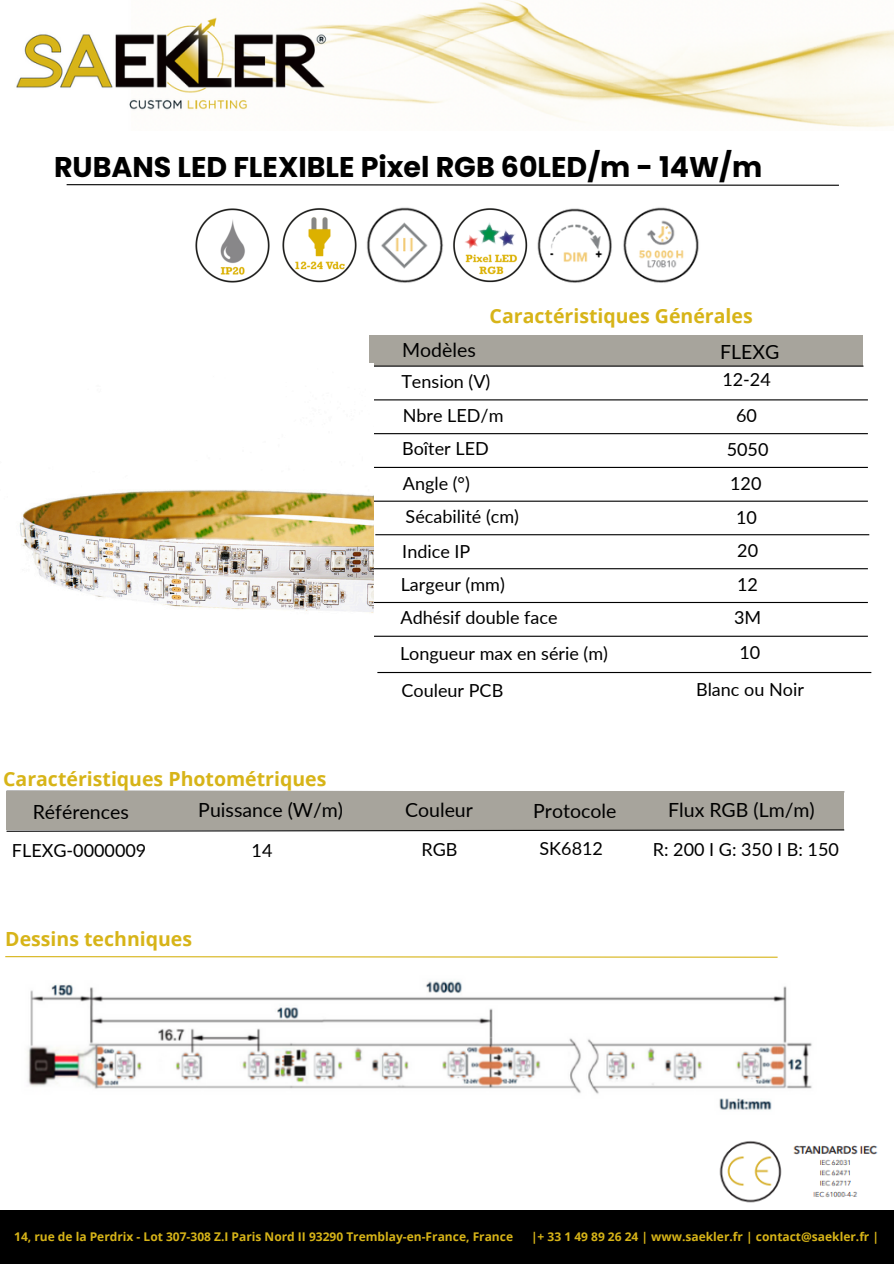
<style>
.page{position:relative;width:894px;height:1264px;background:#fff}
.page>*{position:absolute;margin:0;border:0;box-sizing:border-box;transform-origin:0 0}
.t1{font:700 28.5px "Poppins";color:#000}
.t2{font:700 19.5px "Open Sans";color:#d7b418}
.t3{font:19.5px "Lato";color:#000}
.t4{font:18px "Lato";color:#000}
.t5{font:700 12px "Open Sans";color:#d7b418}
</style>
<div class="page">
<img style="left:16px;top:0;width:877px;height:127px">
<div style="left:0;top:1210px;width:893px;height:53px;background:#000"></div>
<div style="left:369px;top:336px;width:494px;height:30px;background:#a7a49c"></div>
<hr style="left:369px;top:365px;width:494px;height:2px;background:#000">
<hr style="left:374px;top:399px;width:493px;height:1px;background:#000">
<hr style="left:374px;top:433px;width:493px;height:1px;background:#000">
<hr style="left:374px;top:467px;width:493px;height:1px;background:#000">
<hr style="left:374px;top:500px;width:493px;height:2px;background:#000">
<hr style="left:375px;top:534px;width:494px;height:1px;background:#000">
<hr style="left:374px;top:568px;width:493px;height:1px;background:#000">
<hr style="left:374px;top:602px;width:493px;height:1px;background:#000">
<hr style="left:374px;top:635px;width:493px;height:2px;background:#000">
<svg style="left:5px;top:956px;width:773px;height:2px;background:#e7d47c"></svg>
<img style="left:623px;top:207px;width:76px;height:76px">
<img style="left:537px;top:208px;width:75px;height:75px">
<img style="left:366px;top:207px;width:78px;height:76px">
<svg style="left:66px;top:184px;width:773px;height:2px;background:#6e6e6e"></svg>
<img style="left:195px;top:208px;width:75px;height:75px">
<svg style="left:6px;top:790px;width:839px;height:3px"></svg>
<div style="left:7px;top:791px;width:837px;height:39px;background:#a7a49c"></div>
<svg style="left:6px;top:828px;width:839px;height:4px"></svg>
<img style="left:453px;top:208px;width:75px;height:75px">
<hr style="left:377px;top:672px;width:494px;height:1px;background:#000">
<img style="left:28px;top:981px;width:784px;height:129px">
<img style="left:719px;top:1141px;width:159px;height:62px">
<img style="left:282px;top:208px;width:75px;height:75px">
<img style="left:19px;top:363px;width:354px;height:250px">
<p class="t1" style="left:54px;top:147px;width:709px">RUBANS LED FLEXIBLE Pixel RGB 60LED/m - 14W/m</p>
<h4 class="t2" style="left:489px;top:302px;width:264px">Caractéristiques Générales</h4>
<p class="t3" style="left:402px;top:338px;width:75px">Modèles</p>
<p class="t3" style="left:720px;top:339px;width:61px">FLEXG</p>
<h3 class="t4" style="left:401px;top:370px;width:90px">Tension (V)</h3>
<h4 class="t4" style="left:722px;top:368px;width:50px">12-24</h4>
<p class="t4" style="left:736px;top:404px;width:22px">60</p>
<p class="t4" style="left:726px;top:438px;width:43px">5050</p>
<h4 class="t4" style="left:730px;top:472px;width:33px">120</h4>
<h4 class="t4" style="left:736px;top:506px;width:22px">10</h4>
<p class="t4" style="left:737px;top:539px;width:22px">20</p>
<h4 class="t4" style="left:737px;top:573px;width:22px">12</h4>
<h4 class="t4" style="left:734px;top:606px;width:29px">3M</h4>
<p class="t4" style="left:739px;top:641px;width:22px">10</p>
<h2 class="t4" style="left:402px;top:404px;width:102px">Nbre LED/m</h2>
<h4 class="t4" style="left:402px;top:437px;width:88px">Boîter LED</h4>
<p class="t4" style="left:402px;top:472px;width:69px">Angle (°)</p>
<p class="t4" style="left:405px;top:505px;width:115px">Sécabilité (cm)</p>
<p class="t4" style="left:402px;top:540px;width:70px">Indice IP</p>
<h4 class="t4" style="left:400px;top:573px;width:106px">Largeur (mm)</h4>
<p class="t4" style="left:400px;top:606px;width:158px">Adhésif double face</p>
<h4 class="t4" style="left:400px;top:641px;width:209px">Longueur max en série (m)</h4>
<p class="t2" style="left:3px;top:765px;width:325px">Caractéristiques Photométriques</p>
<h2 class="t4" style="left:401px;top:679px;width:103px">Couleur PCB</h2>
<p class="t4" style="left:695px;top:678px;width:109px">Blanc ou Noir</p>
<h1 class="t3" style="left:33px;top:799px;width:97px">Références</h1>
<p class="t3" style="left:198px;top:798px;width:146px">Puissance (W/m)</p>
<p class="t3" style="left:405px;top:798px;width:69px">Couleur</p>
<p class="t3" style="left:533px;top:798px;width:85px">Protocole</p>
<p class="t3" style="left:668px;top:798px;width:148px">Flux RGB (Lm/m)</p>
<h4 class="t4" style="left:539px;top:836px;width:65px">SK6812</h4>
<h4 class="t4" style="left:12px;top:839px;width:136px">FLEXG-0000009</h4>
<p class="t4" style="left:251px;top:839px;width:22px">14</p>
<p class="t4" style="left:421px;top:837px;width:38px">RGB</p>
<p class="t4" style="left:652px;top:837px;width:187px">R: 200 I G: 350 I B: 150</p>
<p class="t2" style="left:5px;top:924px;width:188px">Dessins techniques</p>
<p class="t5" style="left:14px;top:1228px;width:500px">14, rue de la Perdrix - Lot 307-308 Z.I Paris Nord II 93290 Tremblay-en-France, France</p>
<h4 class="t5" style="left:531px;top:1228px;width:349px">|+ 33 1 49 89 26 24 | www.saekler.fr | contact@saekler.fr |</h4>
</div>
